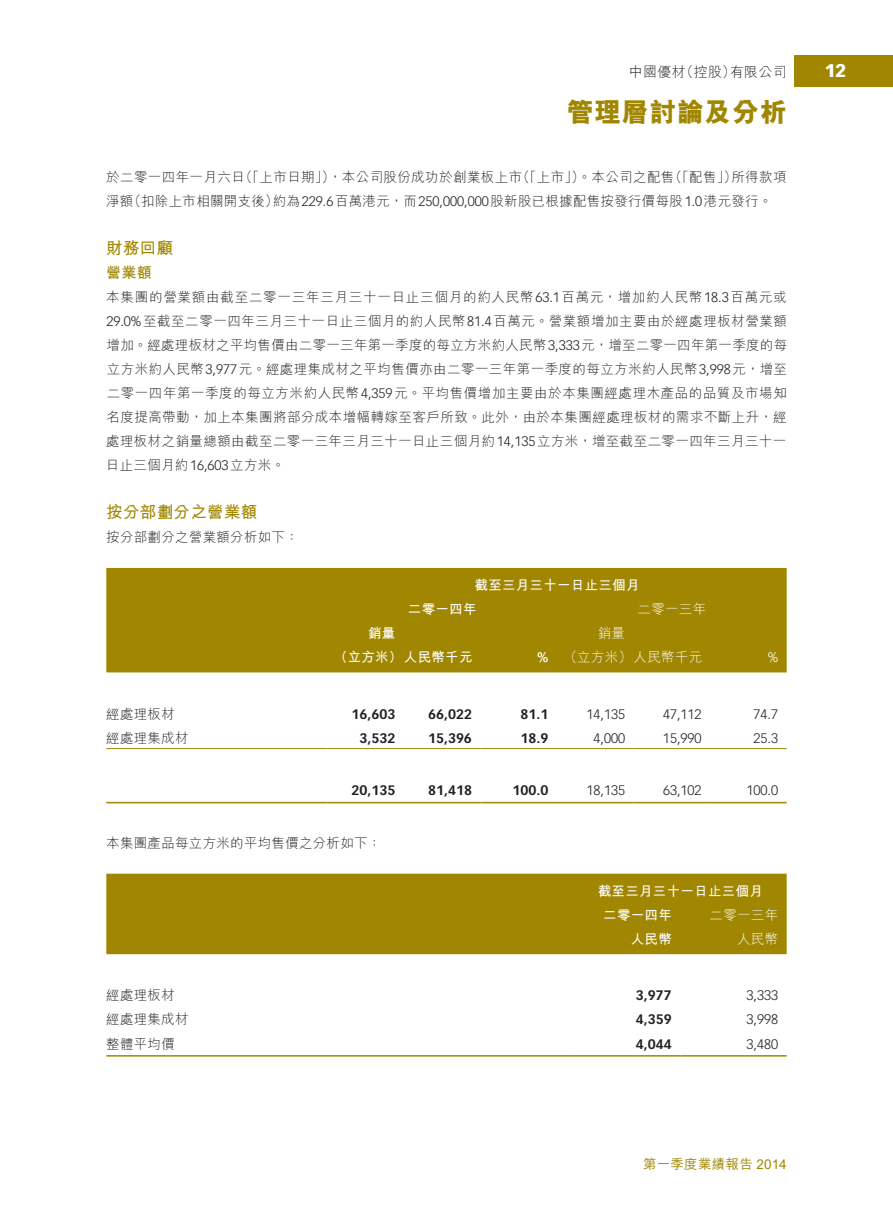
<style>
.page{position:relative;width:893px;height:1212px;background:#fff}
.page>*{position:absolute;margin:0;border:0;box-sizing:border-box;transform-origin:0 0}
.t1{font:800 27px "M Hei HK";letter-spacing:.02em;color:#a18701}
.t2{font:900 18px "Vectora LT Std";color:#fff}
.t3{font:700 16.5px "M Hei HK";letter-spacing:.02em;color:#a18701}
.t4{font:700 15px "M Hei HK";color:#a18701}
.t5{font:300 13.95px "M Hei HK";letter-spacing:.02em;color:#231f20}
.t6{font:300 13.5px/24px "M Hei HK";letter-spacing:.02em;color:#231f20;text-align:justify}
.t7{font:300 13.5px "Vectora LT Std";color:#231f20}
.t8{font:700 13.5px "Vectora LT Std";color:#231f20}
.t9{font:700 13.5px "M Hei HK";letter-spacing:.02em;color:#fff}
.t10{font:300 13.5px "M Hei HK";letter-spacing:.02em;color:#fff}
.t11{font:500 13.5px "M Hei HK";letter-spacing:.02em;color:#a18701}
.t12{font:700 13.5px "Vectora LT Std";color:#fff}
.t13{font:300 13.5px "Vectora LT Std";color:#fff}
.s1{font-family:"Vectora LT Std"}
</style>
<div class="page">
<div style="left:794px;top:55px;width:99px;height:32px;background:#a18701"></div>
<div style="left:106px;top:568px;width:681px;height:104px;background:#a18701"></div>
<hr style="left:106px;top:748px;width:221px;height:1px;background:#a18701">
<hr style="left:327px;top:748px;width:77px;height:1px;background:#a18701">
<hr style="left:404px;top:748px;width:76px;height:1px;background:#a18701">
<hr style="left:480px;top:748px;width:77px;height:1px;background:#a18701">
<hr style="left:557px;top:748px;width:77px;height:1px;background:#a18701">
<hr style="left:634px;top:748px;width:76px;height:1px;background:#a18701">
<hr style="left:710px;top:748px;width:77px;height:1px;background:#a18701">
<hr style="left:106px;top:802px;width:221px;height:1px;background:#a18701">
<hr style="left:327px;top:802px;width:77px;height:1px;background:#a18701">
<hr style="left:404px;top:802px;width:76px;height:1px;background:#a18701">
<hr style="left:480px;top:802px;width:77px;height:1px;background:#a18701">
<hr style="left:557px;top:802px;width:77px;height:1px;background:#a18701">
<hr style="left:634px;top:802px;width:76px;height:1px;background:#a18701">
<hr style="left:710px;top:802px;width:77px;height:1px;background:#a18701">
<div style="left:106px;top:874px;width:681px;height:80px;background:#a18701"></div>
<hr style="left:106px;top:1055px;width:468px;height:1px;background:#a18701">
<hr style="left:574px;top:1055px;width:106px;height:1px;background:#a18701">
<hr style="left:680px;top:1055px;width:107px;height:1px;background:#a18701">
<p class="t5" style="left:680px;top:64px;width:58px">（控股）</p>
<p class="t5" style="left:629px;top:64px;width:58px">中國優材</p>
<p class="t5" style="left:730px;top:64px;width:58px">有限公司</p>
<h1 class="t1" style="left:567px;top:98px;width:221px">管理層討論及分析</h1>
<p class="t6" style="left:239px;top:165px;width:97px">（「上市日期」）</p>
<p class="t6" style="left:516px;top:165px;width:159px">（「上市」）。本公司之配售</p>
<p class="t6" style="left:669px;top:165px;width:70px">（「配售」）</p>
<p class="t6" style="left:328px;top:165px;width:195px">，本公司股份成功於創業板上市</p>
<p class="t6" style="left:731px;top:165px;width:57px">所得款項</p>
<p class="t6" style="left:106px;top:165px;width:140px">於二零一四年一月六日</p>
<p class="t6" style="left:128px;top:189px;width:152px">（扣除上市相關開支後）</p>
<p class="t6" style="left:273px;top:189px;width:501px">約為<span class="s1">229.6</span>百萬港元，而<span class="s1">250,000,000</span>股新股已根據配售按發行價每股<span class="s1">1.0</span>港元發行。</p>
<p class="t6" style="left:106px;top:189px;width:29px">淨額</p>
<p class="t3" style="left:106px;top:236px;width:68px">財務回顧</p>
<p class="t4" style="left:106px;top:262px;width:47px">營業額</p>
<p class="t6" style="left:106px;top:285px;width:683px">本集團的營業額由截至二零一三年三月三十一日止三個月的約人民幣<span class="s1">63.1</span>百萬元，增加約人民幣<span class="s1">18.3</span>百萬元或<span class="s1">29.0%</span>至截至二零一四年三月三十一日止三個月的約人民幣<span class="s1">81.4</span>百萬元。營業額增加主要由於經處理板材營業額增加。經處理板材之平均售價由二零一三年第一季度的每立方米約人民幣<span class="s1">3,333</span>元，增至二零一四年第一季度的每立方米約人民幣<span class="s1">3,977</span>元。經處理集成材之平均售價亦由二零一三年第一季度的每立方米約人民幣<span class="s1">3,998</span>元，增至二零一四年第一季度的每立方米約人民幣<span class="s1">4,359</span>元。平均售價增加主要由於本集團經處理木產品的品質及市場知名度提高帶動，加上本集團將部分成本增幅轉嫁至客戶所致。此外，由於本集團經處理板材的需求不斷上升，經處理板材之銷量總額由截至二零一三年三月三十一日止三個月約<span class="s1">14,135</span>立方米，增至截至二零一四年三月三十一日止三個月約<span class="s1">16,603</span>立方米。</p>
<p class="t3" style="left:106px;top:500px;width:153px">按分部劃分之營業額</p>
<p class="t6" style="left:106px;top:525px;width:194px">按分部劃分之營業額分析如下：</p>
<p class="t9" style="left:475px;top:575px;width:166px">截至三月三十一日止三個月</p>
<p class="t10" style="left:638px;top:602px;width:70px">二零一三年</p>
<p class="t9" style="left:408px;top:599px;width:70px">二零一四年</p>
<p class="t9" style="left:368px;top:623px;width:29px">銷量</p>
<p class="t10" style="left:598px;top:626px;width:29px">銷量</p>
<p class="t9" style="left:334px;top:647px;width:140px">（立方米）人民幣千元</p>
<p class="t12" style="left:537px;top:649px;width:13px">%</p>
<p class="t10" style="left:564px;top:650px;width:140px">（立方米）人民幣千元</p>
<p class="t13" style="left:768px;top:650px;width:12px">%</p>
<p class="t6" style="left:106px;top:701px;width:70px">經處理板材</p>
<p class="t8" style="left:351px;top:706px;width:45px">16,603</p>
<p class="t8" style="left:428px;top:706px;width:45px">66,022</p>
<p class="t8" style="left:521px;top:706px;width:29px">81.1</p>
<p class="t7" style="left:586px;top:706px;width:40px">14,135</p>
<p class="t7" style="left:663px;top:706px;width:40px">47,112</p>
<p class="t7" style="left:754px;top:706px;width:26px">74.7</p>
<p class="t6" style="left:106px;top:725px;width:84px">經處理集成材</p>
<p class="t8" style="left:359px;top:730px;width:37px">3,532</p>
<p class="t8" style="left:428px;top:730px;width:45px">15,396</p>
<p class="t8" style="left:521px;top:730px;width:29px">18.9</p>
<p class="t7" style="left:593px;top:730px;width:33px">4,000</p>
<p class="t7" style="left:663px;top:730px;width:40px">15,990</p>
<p class="t7" style="left:754px;top:730px;width:26px">25.3</p>
<p class="t8" style="left:351px;top:782px;width:45px">20,135</p>
<p class="t6" style="left:106px;top:831px;width:276px">本集團產品每立方米的平均售價之分析如下：</p>
<p class="t8" style="left:428px;top:782px;width:45px">81,418</p>
<p class="t8" style="left:513px;top:782px;width:37px">100.0</p>
<p class="t7" style="left:586px;top:783px;width:40px">18,135</p>
<p class="t7" style="left:663px;top:783px;width:40px">63,102</p>
<p class="t7" style="left:747px;top:783px;width:33px">100.0</p>
<p class="t9" style="left:598px;top:881px;width:166px">截至三月三十一日止三個月</p>
<p class="t10" style="left:710px;top:908px;width:70px">二零一三年</p>
<p class="t9" style="left:603px;top:905px;width:70px">二零一四年</p>
<p class="t9" style="left:631px;top:929px;width:43px">人民幣</p>
<p class="t10" style="left:737px;top:932px;width:43px">人民幣</p>
<p class="t6" style="left:106px;top:983px;width:70px">經處理板材</p>
<p class="t8" style="left:636px;top:987px;width:37px">3,977</p>
<p class="t7" style="left:747px;top:988px;width:33px">3,333</p>
<p class="t6" style="left:106px;top:1007px;width:84px">經處理集成材</p>
<p class="t8" style="left:636px;top:1011px;width:37px">4,359</p>
<p class="t7" style="left:747px;top:1012px;width:33px">3,998</p>
<p class="t6" style="left:106px;top:1031px;width:70px">整體平均價</p>
<p class="t8" style="left:636px;top:1035px;width:37px">4,044</p>
<p class="t7" style="left:747px;top:1036px;width:33px">3,480</p>
<h2 class="t2" style="left:825px;top:59px;width:23px">12</h2>
<p class="t11" style="left:643px;top:1154px;width:145px">第一季度業績報告 2014</p>
</div>
